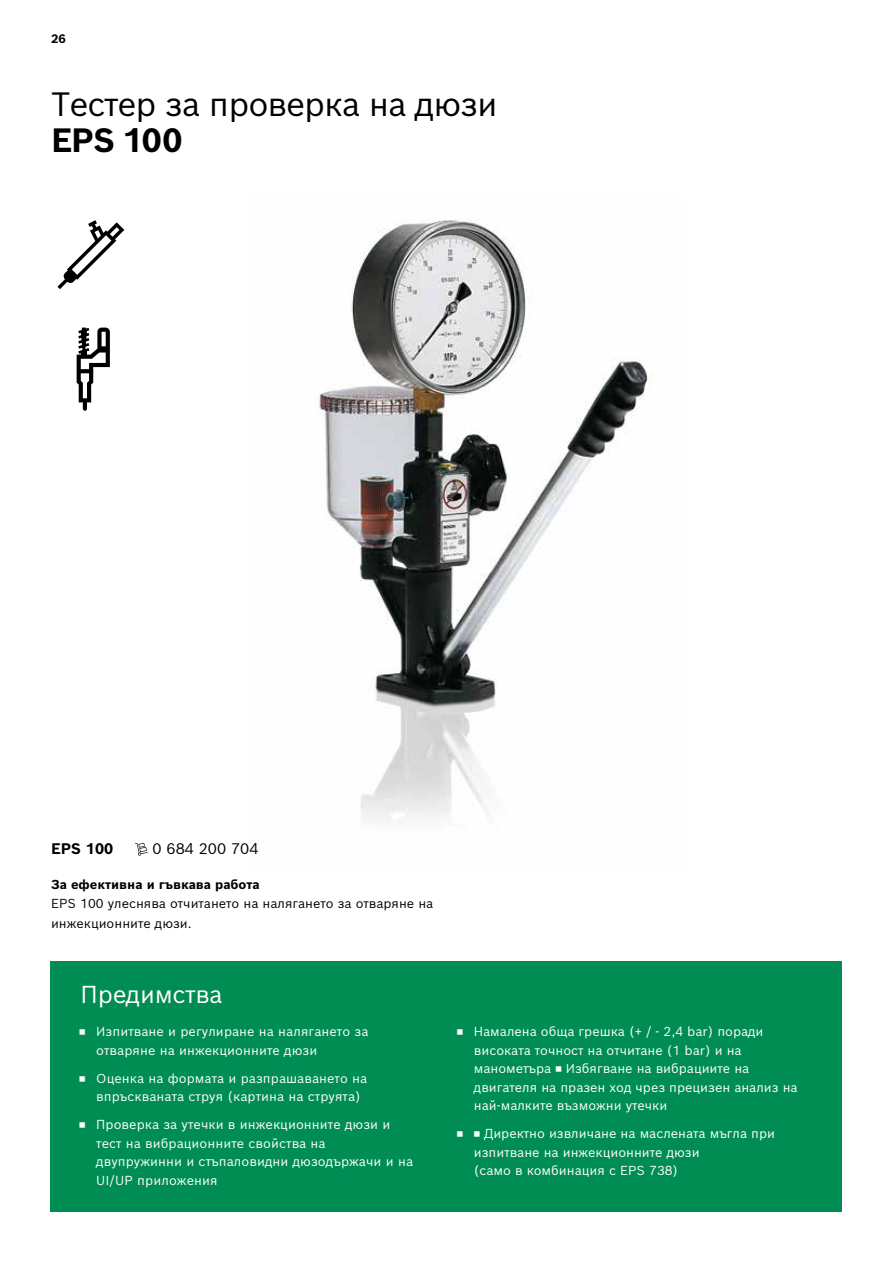
<style>
.page{position:relative;width:893px;height:1263px;background:#fff}
.page>*{position:absolute;margin:0;border:0;box-sizing:border-box;transform-origin:0 0}
.t1{font:33px "Bosch Sans";letter-spacing:-.03em;color:#000}
.t2{font:700 33px "Bosch Sans";letter-spacing:-.03em;color:#000}
.t3{font:24px "Bosch Sans";letter-spacing:-.01em;color:#fff}
.t4{font:15px "Bosch Sans";color:#000}
.t5{font:700 15px "Bosch Sans";color:#000}
.t6{font:12.75px/18.5px "Bosch Sans";letter-spacing:.005em;color:#fff}
.t7{font:12.75px/19.2px "Bosch Sans";color:#000}
.t8{font:700 12.75px "Bosch Sans";color:#000}
.t9{font:700 12px "Bosch Sans";color:#000}
</style>
<div class="page">
<img style="left:316px;top:219px;width:334px;height:603px">
<div style="left:50px;top:961px;width:792px;height:251px;background:#008d54"></div>
<svg style="left:57px;top:220px;width:67px;height:69px"></svg>
<svg style="left:77px;top:328px;width:33px;height:83px"></svg>
<svg style="left:135px;top:843px;width:13px;height:13px"></svg>
<p class="t9" style="left:51px;top:30px;width:16px">26</p>
<h1 class="t1" style="left:51px;top:81px;width:448px">Тестер за проверка на дюзи</h1>
<h1 class="t2" style="left:51px;top:118px;width:133px">EPS 100</h1>
<p class="t5" style="left:51px;top:838px;width:64px">EPS 100</p>
<p class="t4" style="left:153px;top:838px;width:107px">0 684 200 704</p>
<p class="t8" style="left:51px;top:876px;width:210px">За ефективна и гъвкава работа</p>
<p class="t7" style="left:51px;top:894px;width:384px">EPS 100 улеснява отчитането на налягането за отваряне на инжекционните дюзи.</p>
<h2 class="t3" style="left:81px;top:978px;width:143px">Предимства</h2>
<p class="t6" style="left:96px;top:1022px;width:274px;text-indent:-17px">◾ Изпитване и регулиране на налягането за отваряне на инжекционните дюзи</p>
<p class="t6" style="left:96px;top:1068px;width:272px;text-indent:-17px">◾ Оценка на формата и разпрашаването на впръскваната струя (картина на струята)</p>
<p class="t6" style="left:96px;top:1115px;width:318px;text-indent:-17px">◾ Проверка за утечки в инжекционните дюзи и тест на вибрационните свойства на двупружинни и стъпаловидни дюзодържачи и на UI/UP приложения</p>
<p class="t6" style="left:474px;top:1022px;width:325px;text-indent:-17px">◾ Намалена обща грешка (+ / - 2,4 bar) поради високата точност на отчитане (1 bar) и на манометъра ◾ Избягване на вибрациите на двигателя на празен ход чрез прецизен анализ на най-малките възможни утечки</p>
<p class="t6" style="left:474px;top:1124px;width:303px;text-indent:-17px">◾ ◾ Директно извличане на маслената мъгла при изпитване на инжекционните дюзи<br>(само в комбинация с EPS 738)</p>
</div>
